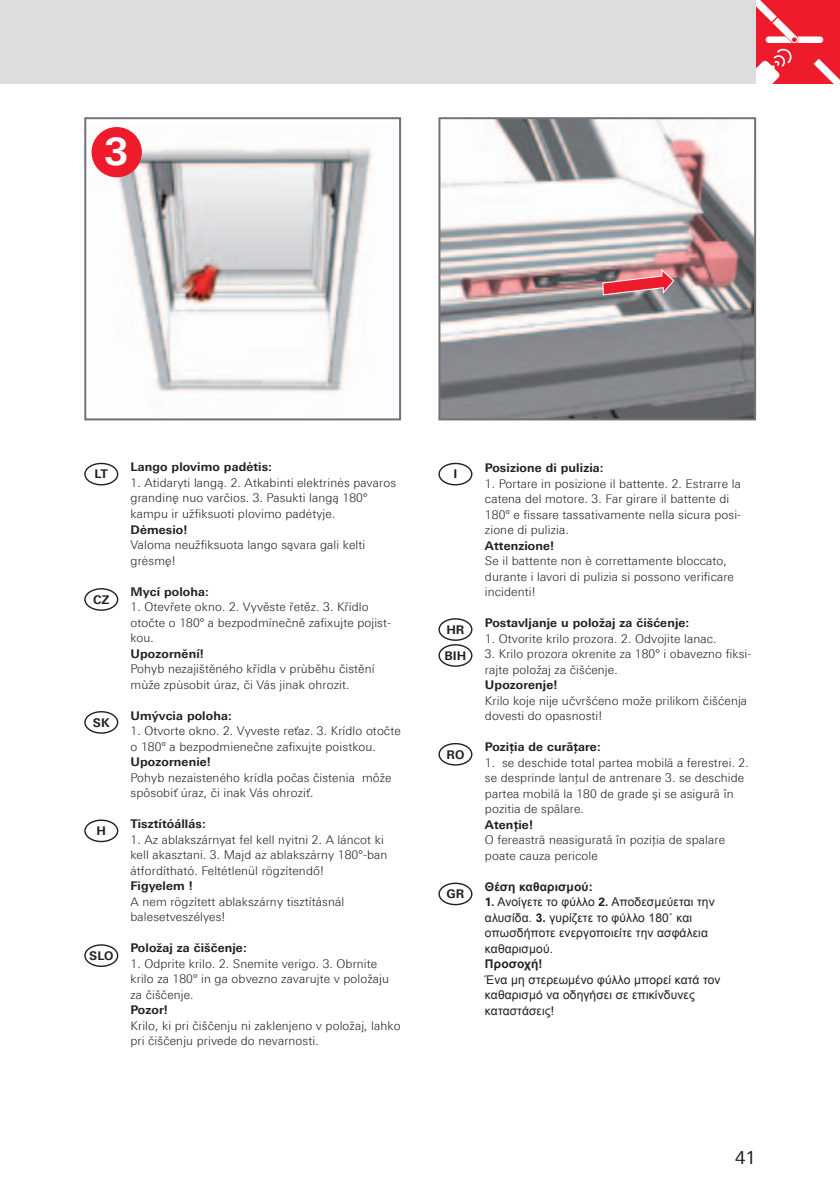
<style>
.page{position:relative;width:840px;height:1191px;background:#fff}
.page>*{position:absolute;margin:0;border:0;box-sizing:border-box;transform-origin:0 0}
.t1{font:700 38px "LT Univers Basic";color:#fff}
.t2{font:18px "LT Univers Basic";color:#231f20}
.t3{font:300 12px/15.6px "LT Univers Basic";letter-spacing:.01em;color:#231f20}
.t4{font:700 12px/26px "LT Univers Basic";letter-spacing:.01em;color:#231f20}
.t5{font:12px/15.6px "Arial";letter-spacing:.01em;color:#231f20}
.t6{font:700 12px "Arial";letter-spacing:.01em;color:#231f20}
.s1{font-family:"Univers CE";font-weight:700}
.s2{font-weight:700}
</style>
<div class="page">
<div style="left:0;top:0;width:839px;height:84px;background:#dcdddf"></div>
<svg style="left:756px;top:0;width:83px;height:84px;background:#f14857"></svg>
<img style="left:92px;top:127px;width:281px;height:266px">
<div style="left:84px;top:117px;width:317px;height:303px;border:2px solid #717275"></div>
<img style="left:441px;top:120px;width:311px;height:297px">
<div style="left:438px;top:117px;width:317px;height:303px;border:2px solid #717275"></div>
<div style="left:84px;top:463px;width:34px;height:22px;border:1px solid #231f20;border-radius:50%"></div>
<div style="left:84px;top:588px;width:34px;height:23px;border:1px solid #231f20;border-radius:50%"></div>
<div style="left:84px;top:944px;width:34px;height:23px;border:1px solid #231f20;border-radius:50%"></div>
<div style="left:84px;top:711px;width:34px;height:22px;border:1px solid #231f20;border-radius:50%"></div>
<div style="left:84px;top:819px;width:34px;height:23px;border:1px solid #231f20;border-radius:50%"></div>
<div style="left:438px;top:463px;width:34px;height:22px;border:1px solid #231f20;border-radius:50%"></div>
<div style="left:92px;top:128px;width:49px;height:48px;background:#ee1b2d;border-radius:50%"></div>
<div style="left:91px;top:127px;width:51px;height:50px;border:2px solid #ee1b2d;border-radius:50%"></div>
<div style="left:438px;top:882px;width:34px;height:23px;border:1px solid #231f20;border-radius:50%"></div>
<div style="left:438px;top:743px;width:34px;height:22px;border:1px solid #231f20;border-radius:50%"></div>
<svg style="left:601px;top:266px;width:74px;height:36px;background:#b96c73"></svg>
<div style="left:438px;top:618px;width:34px;height:23px;border:1px solid #231f20;border-radius:50%"></div>
<div style="left:438px;top:644px;width:34px;height:23px;border:1px solid #231f20;border-radius:50%"></div>
<h1 class="t1" style="left:104px;top:128px;width:25px">3</h1>
<p class="t4" style="left:95px;top:461px;width:15px">LT</p>
<p class="t4" style="left:93px;top:586px;width:18px">CZ</p>
<p class="t4" style="left:93px;top:709px;width:18px">SK</p>
<p class="t4" style="left:96px;top:818px;width:11px">H</p>
<p class="t4" style="left:89px;top:942px;width:26px">SLO</p>
<p class="t4" style="left:130px;top:454px;width:143px">Lango plovimo padėtis:</p>
<p class="t3" style="left:130px;top:475px;width:267px">1. Atidaryti langą. 2. Atkabinti elektrinės pavaros grandinę nuo varčios. 3. Pasukti langą 180° kampu ir užfiksuoti plovimo padėtyje.</p>
<p class="t4" style="left:130px;top:516px;width:58px">Dėmesio!</p>
<p class="t3" style="left:130px;top:537px;width:236px">Valoma neužfiksuota lango sąvara gali kelti grėsmę!</p>
<p class="t4" style="left:130px;top:578px;width:80px">Mycí poloha:</p>
<p class="t3" style="left:130px;top:599px;width:262px">1. Otevřete okno. 2. Vyvěste řetěz. 3. Křídlo otočte o 180° a bezpodmínečně zafixujte pojist&shy;kou.</p>
<p class="t4" style="left:130px;top:640px;width:75px">Upozornění!</p>
<p class="t3" style="left:130px;top:661px;width:245px">Pohyb nezajištěného křídla v prùběhu čistění mùže zpùsobit úraz, či Vás jinak ohrozit.</p>
<p class="t4" style="left:130px;top:702px;width:103px">Umývcia poloha:</p>
<p class="t3" style="left:130px;top:723px;width:271px">1. Otvorte okno. 2. Vyveste reťaz. 3. Krídlo otočte o 180° a bezpodmienečne zafixujte poistkou.</p>
<p class="t4" style="left:130px;top:748px;width:82px">Upozornenie!</p>
<p class="t3" style="left:130px;top:769px;width:262px">Pohyb nezaisteného krídla počas čistenia môže spôsobiť úraz, či inak Vás ohroziť.</p>
<p class="t4" style="left:130px;top:810px;width:77px">Tisztítóállás:</p>
<p class="t3" style="left:130px;top:831px;width:258px">1. Az ablakszárnyat fel kell nyitni 2. A láncot ki kell akasztani. 3. Majd az ablakszárny 180°-ban átfordítható. Feltétlenül rögzítendő!</p>
<p class="t4" style="left:130px;top:873px;width:64px">Figyelem !</p>
<p class="t3" style="left:130px;top:893px;width:215px">A nem rögzített ablakszárny tisztításnál balesetveszélyes!</p>
<p class="t4" style="left:130px;top:935px;width:118px">Položaj za čiščenje:</p>
<p class="t3" style="left:130px;top:955px;width:260px">1. Odprite krilo. 2. Snemite verigo. 3. Obrnite krilo za 180° in ga obvezno zavarujte v položaju za čiščenje.</p>
<p class="t4" style="left:130px;top:997px;width:39px">Pozor!</p>
<p class="t3" style="left:130px;top:1017px;width:271px">Krilo, ki pri čiščenju ni zaklenjeno v položaj, lahko pri čiščenju privede do nevarnosti.</p>
<p class="t4" style="left:453px;top:461px;width:5px">I</p>
<p class="t4" style="left:444px;top:616px;width:23px">HR<br>BIH</p>
<p class="t4" style="left:446px;top:741px;width:19px">RO</p>
<p class="t4" style="left:446px;top:881px;width:19px">GR</p>
<p class="t4" style="left:484px;top:455px;width:120px">Posizione di pulizia:</p>
<p class="t3" style="left:484px;top:475px;width:257px">1. Portare in posizione il battente. 2. Estrarre la catena del motore. 3. Far girare il battente di 180° e fissare tassativamente nella sicura posi&shy;zione di pulizia.</p>
<p class="t4" style="left:484px;top:532px;width:71px">Attenzione!</p>
<p class="t3" style="left:484px;top:553px;width:250px">Se il battente non è correttamente bloccato, durante i lavori di pulizia si possono verificare incidenti!</p>
<p class="t4" style="left:484px;top:610px;width:206px">Postavljanje u položaj za čišćenje:</p>
<p class="t3" style="left:484px;top:630px;width:233px">1. Otvorite krilo prozora. 2. Odvojite lanac.</p>
<p class="t3" style="left:484px;top:646px;width:268px">3. Krilo prozora okrenite za 180° i obavezno fiksi&shy;rajte položaj za čišćenje.</p>
<p class="t4" style="left:484px;top:672px;width:74px">Upozorenje!</p>
<p class="t3" style="left:484px;top:692px;width:263px">Krilo koje nije učvršćeno može prilikom čišćenja dovesti do opasnosti!</p>
<p class="t4" style="left:484px;top:734px;width:117px">Poziţia de curãţare:</p>
<p class="t3" style="left:484px;top:754px;width:265px">1. se deschide total partea mobilã a ferestrei. 2. se desprinde lanţul de antrenare 3. se deschide partea mobilã la 180 de grade şi se asigurã în pozitia de spãlare.</p>
<p class="t4" style="left:484px;top:811px;width:50px">Atenţie!</p>
<p class="t3" style="left:484px;top:832px;width:241px">O fereastrã neasiguratã în poziţia de spalare poate cauza pericole</p>
<p class="t6" style="left:484px;top:878px;width:109px">Θέση καθαρισμού:</p>
<p class="t5" style="left:484px;top:894px;width:231px"><span class="s1">1.</span> Ανοίγετε το φύλλο <span class="s1">2.</span> Αποδεσμεύεται την αλυσίδα. <span class="s2">3.</span> γυρίζετε το φύλλο 180˚ και οπωσδήποτε ενεργοποιείτε την ασφάλεια καθαρισμού.</p>
<p class="t6" style="left:484px;top:956px;width:59px">Προσοχή!</p>
<p class="t5" style="left:484px;top:972px;width:237px">Ένα μη στερεωμένο φύλλο μπορεί κατά τον καθαρισμό να οδηγήσει σε επικίνδυνες καταστάσεις!</p>
<h2 class="t2" style="left:734px;top:1147px;width:22px">41</h2>
</div>
